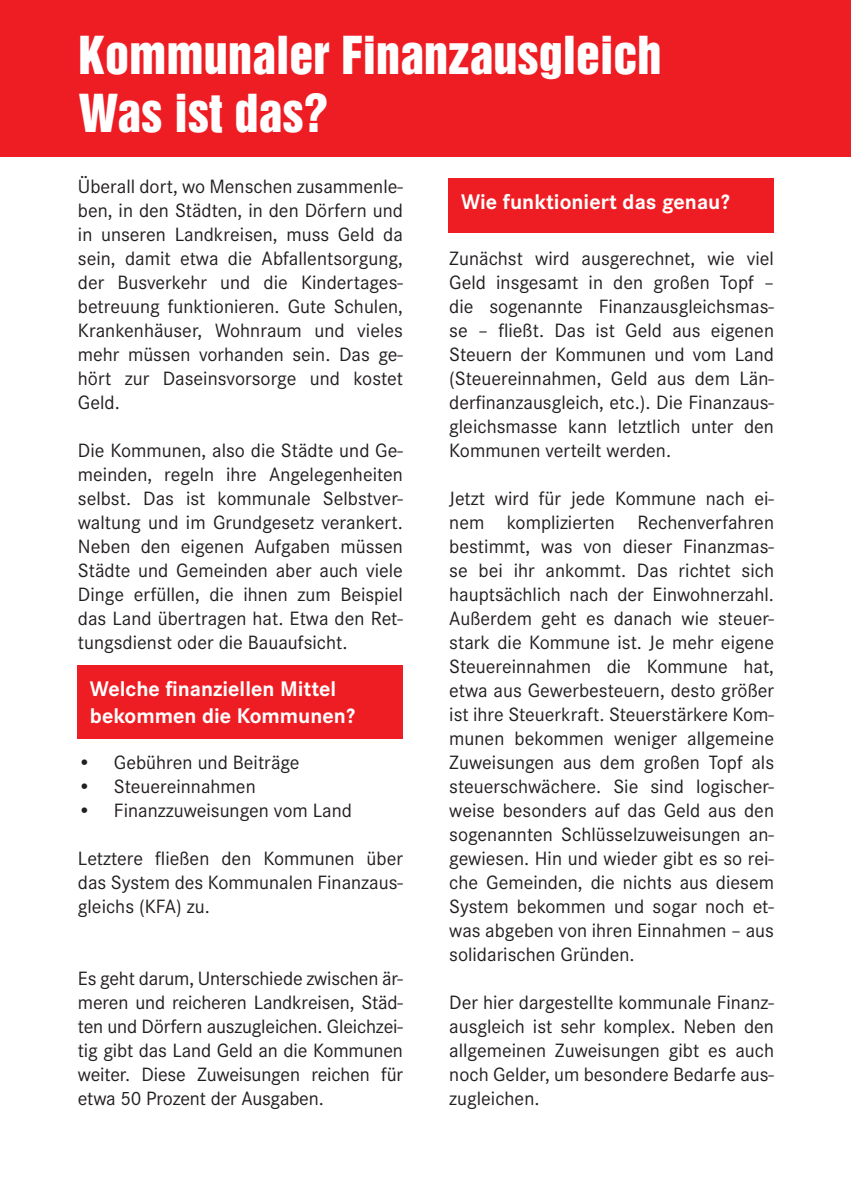
<style>
.page{position:relative;width:851px;height:1202px;background:#fff}
.page>*{position:absolute;margin:0;border:0;box-sizing:border-box;transform-origin:0 0}
.t1{font:48px/57.6px "Helvetica Inserat LT";color:#fff}
.t2{font:700 22px/26.4px "Corporate S";color:#fff}
.t3{font:20px/24px "Corporate S";color:#231f20;text-align:justify}
</style>
<div class="page">
<div style="left:0;top:0;width:850px;height:157px;background:#ee1d23"></div>
<div style="left:78px;top:665px;width:325px;height:74px;background:#ee1d23"></div>
<div style="left:448px;top:178px;width:325px;height:55px;background:#ee1d23"></div>
<h1 class="t1" style="left:78px;top:28px;width:584px">Kommunaler Finanzausgleich<br>Was ist das?</h1>
<p class="t3" style="left:78px;top:174px;width:326px">Überall dort, wo Menschen zusammenle&shy;ben, in den Städten, in den Dörfern und in unseren Landkreisen, muss Geld da sein, damit etwa die Abfallentsorgung, der Busverkehr und die Kindertages&shy;betreuung funktionieren. Gute Schulen, Krankenhäuser, Wohnraum und vieles mehr müssen vorhanden sein. Das ge&shy;hört zur Daseinsvorsorge und kostet Geld.</p>
<p class="t3" style="left:78px;top:438px;width:326px">Die Kommunen, also die Städte und Ge&shy;meinden, regeln ihre Angelegenheiten selbst. Das ist kommunale Selbstver&shy;waltung und im Grundgesetz verankert.<br>Neben den eigenen Aufgaben müssen Städte und Gemeinden aber auch viele Dinge erfüllen, die ihnen zum Beispiel das Land übertragen hat. Etwa den Ret&shy;tungsdienst oder die Bauaufsicht.</p>
<p class="t2" style="left:90px;top:676px;width:267px">Welche finanziellen Mittel bekommen die Kommunen?</p>
<p class="t3" style="left:78px;top:750px;width:223px">• Gebühren und Beiträge</p>
<p class="t3" style="left:78px;top:774px;width:179px">• Steuereinnahmen</p>
<p class="t3" style="left:78px;top:798px;width:275px">• Finanzzuweisungen vom Land</p>
<p class="t3" style="left:78px;top:846px;width:326px">Letztere fließen den Kommunen über das System des Kommunalen Finanzaus&shy;gleichs (KFA) zu.</p>
<p class="t3" style="left:78px;top:966px;width:326px">Es geht darum, Unterschiede zwischen är&shy;meren und reicheren Landkreisen, Städ&shy;ten und Dörfern auszugleichen. Gleichzei&shy;tig gibt das Land Geld an die Kommunen weiter. Diese Zuweisungen reichen für etwa 50 Prozent der Ausgaben.</p>
<p class="t2" style="left:461px;top:189px;width:270px">Wie funktioniert das genau?</p>
<p class="t3" style="left:449px;top:247px;width:326px">Zunächst wird ausgerechnet, wie viel Geld insgesamt in den großen Topf – die sogenannte Finanzausgleichsmas&shy;se – fließt. Das ist Geld aus eigenen Steuern der Kommunen und vom Land (Steuereinnahmen, Geld aus dem Län&shy;derfinanzausgleich, etc.). Die Finanzaus&shy;gleichsmasse kann letztlich unter den Kommunen verteilt werden.</p>
<p class="t3" style="left:449px;top:487px;width:326px">Jetzt wird für jede Kommune nach ei&shy;nem komplizierten Rechenverfahren bestimmt, was von dieser Finanzmas&shy;se bei ihr ankommt. Das richtet sich hauptsächlich nach der Einwohnerzahl.<br>Außerdem geht es danach wie steuer&shy;stark die Kommune ist. Je mehr eigene Steuereinnahmen die Kommune hat, etwa aus Gewerbesteuern, desto größer ist ihre Steuerkraft. Steuerstärkere Kom&shy;munen bekommen weniger allgemeine Zuweisungen aus dem großen Topf als steuerschwächere. Sie sind logischer&shy;weise besonders auf das Geld aus den sogenannten Schlüsselzuweisungen an&shy;gewiesen. Hin und wieder gibt es so rei&shy;che Gemeinden, die nichts aus diesem System bekommen und sogar noch et&shy;was abgeben von ihren Einnahmen – aus solidarischen Gründen.</p>
<p class="t3" style="left:449px;top:991px;width:326px">Der hier dargestellte kommunale Finanz&shy;ausgleich ist sehr komplex. Neben den allgemeinen Zuweisungen gibt es auch noch Gelder, um besondere Bedarfe aus&shy;zugleichen.</p>
</div>
